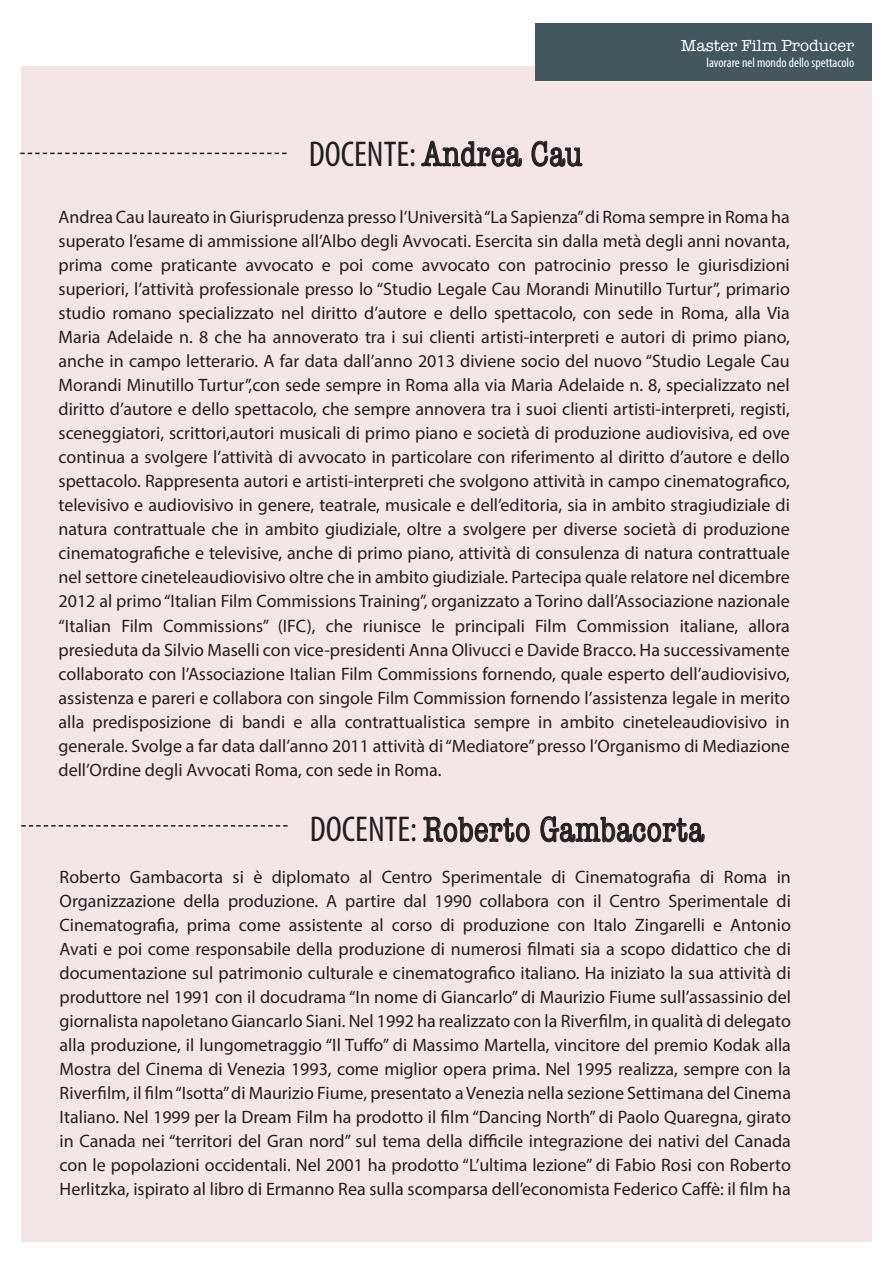
<style>
.page{position:relative;width:893px;height:1263px;background:#fff}
.page>*{position:absolute;margin:0;border:0;box-sizing:border-box;transform-origin:0 0}
.t1{font:condensed 36px "American Typewriter";color:#231f20}
.t2{font:18px/24px "Myriad Pro";color:#231f20;text-align:justify}
.t3{font:16.5px "American Typewriter";color:#fff}
.t4{font:condensed 13.5px "Myriad Pro";color:#fff}
.s1{font-family:"Myriad Pro"}
</style>
<div class="page">
<div style="left:21px;top:66px;width:851px;height:1176px;background:#f4e6e6"></div>
<svg style="left:421px;top:140px;width:101px;height:27px"></svg>
<svg style="left:531px;top:140px;width:52px;height:27px"></svg>
<svg style="left:423px;top:816px;width:107px;height:27px"></svg>
<svg style="left:540px;top:816px;width:165px;height:27px"></svg>
<svg style="left:20px;top:153px;width:267px;height:1px"></svg>
<svg style="left:21px;top:825px;width:267px;height:1px"></svg>
<div style="left:535px;top:24px;width:337px;height:57px;background:#44565e"></div>
<p class="t1" style="left:309px;top:127px;width:275px"><span class="s1">DOCENTE:</span> Andrea Cau</p>
<p class="t3" style="left:681px;top:33px;width:175px">Master Film Producer</p>
<p class="t4" style="left:707px;top:55px;width:149px">lavorare nel mondo dello spettacolo</p>
<p class="t2" style="left:59px;top:205px;width:733px">Andrea Cau laureato in Giurisprudenza presso l’Università “La Sapienza” di Roma sempre in Roma ha superato l’esame di ammissione all’Albo degli Avvocati. Esercita sin dalla metà degli anni novanta, prima come praticante avvocato e poi come avvocato con patrocinio presso le giurisdizioni superiori, l’attività professionale presso lo “Studio Legale Cau Morandi Minutillo Turtur”, primario studio romano specializzato nel diritto d’autore e dello spettacolo, con sede in Roma, alla Via Maria Adelaide n. 8 che ha annoverato tra i sui clienti artisti-interpreti e autori di primo piano, anche in campo letterario. A far data dall’anno 2013 diviene socio del nuovo “Studio Legale Cau Morandi Minutillo Turtur”,con sede sempre in Roma alla via Maria Adelaide n. 8, specializzato nel diritto d’autore e dello spettacolo, che sempre annovera tra i suoi clienti artisti-interpreti, registi, sceneggiatori, scrittori,autori musicali di primo piano e società di produzione audiovisiva, ed ove continua a svolgere l’attività di avvocato in particolare con riferimento al diritto d’autore e dello spettacolo. Rappresenta autori e artisti-interpreti che svolgono attività in campo cinematografico, televisivo e audiovisivo in genere, teatrale, musicale e dell’editoria, sia in ambito stragiudiziale di natura contrattuale che in ambito giudiziale, oltre a svolgere per diverse società di produzione cinematografiche e televisive, anche di primo piano, attività di consulenza di natura contrattuale nel settore cineteleaudiovisivo oltre che in ambito giudiziale. Partecipa quale relatore nel dicembre 2012 al primo “Italian Film Commissions Training”, organizzato a Torino dall’Associazione nazionale “Italian Film Commissions” (IFC), che riunisce le principali Film Commission italiane, allora presieduta da Silvio Maselli con vice-presidenti Anna Olivucci e Davide Bracco. Ha successivamente collaborato con l’Associazione Italian Film Commissions fornendo, quale esperto dell’audiovisivo, assistenza e pareri e collabora con singole Film Commission fornendo l’assistenza legale in merito alla predisposizione di bandi e alla contrattualistica sempre in ambito cineteleaudiovisivo in generale. Svolge a far data dall’anno 2011 attività di “Mediatore” presso l’Organismo di Mediazione dell’Ordine degli Avvocati Roma, con sede in Roma.</p>
<p class="t1" style="left:310px;top:802px;width:396px"><span class="s1">DOCENTE:</span> Roberto Gambacorta</p>
<p class="t2" style="left:60px;top:864px;width:733px">Roberto Gambacorta si è diplomato al Centro Sperimentale di Cinematografia di Roma in Organizzazione della produzione. A partire dal 1990 collabora con il Centro Sperimentale di Cinematografia, prima come assistente al corso di produzione con Italo Zingarelli e Antonio Avati e poi come responsabile della produzione di numerosi filmati sia a scopo didattico che di documentazione sul patrimonio culturale e cinematografico italiano. Ha iniziato la sua attività di produttore nel 1991 con il docudrama “In nome di Giancarlo” di Maurizio Fiume sull’assassinio del giornalista napoletano Giancarlo Siani. Nel 1992 ha realizzato con la Riverfilm, in qualità di delegato alla produzione, il lungometraggio “Il Tuffo” di Massimo Martella, vincitore del premio Kodak alla Mostra del Cinema di Venezia 1993, come miglior opera prima. Nel 1995 realizza, sempre con la Riverfilm, il film “Isotta” di Maurizio Fiume, presentato a Venezia nella sezione Settimana del Cinema Italiano. Nel 1999 per la Dream Film ha prodotto il film “Dancing North” di Paolo Quaregna, girato in Canada nei “territori del Gran nord” sul tema della difficile integrazione dei nativi del Canada con le popolazioni occidentali. Nel 2001 ha prodotto “L’ultima lezione” di Fabio Rosi con Roberto Herlitzka, ispirato al libro di Ermanno Rea sulla scomparsa dell’economista Federico Caffè: il film ha</p>
</div>
